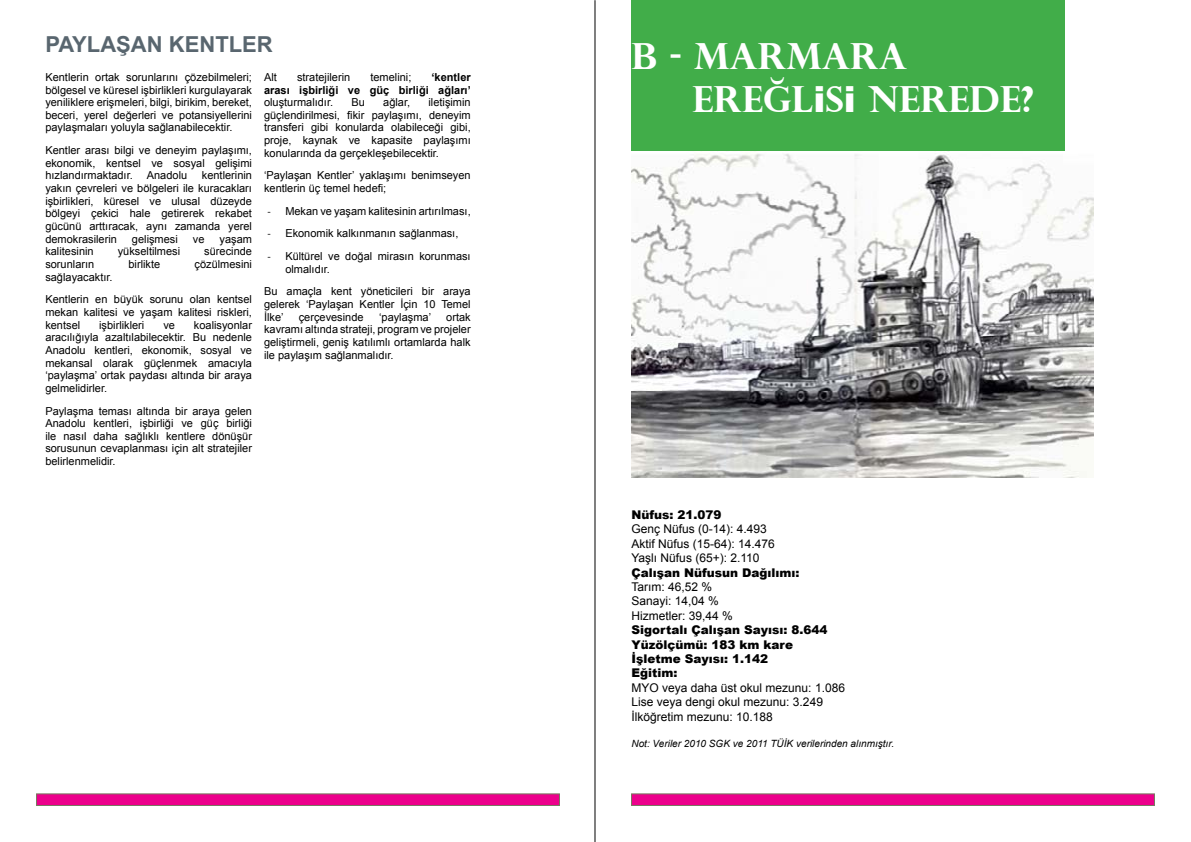
<style>
.page{position:relative;width:1191px;height:842px;background:#fff}
.page>*{position:absolute;margin:0;border:0;box-sizing:border-box;transform-origin:0 0}
.t1{font:700 36px/43.2px "Perpetua Titling";color:#fff}
.t2{font:700 22px "Arial";color:#59666f}
.t3{font:12px/14.4px "Arial";color:#000}
.t4{font:900 12px/14.4px "Arial";color:#000}
.t5{font:11px/12.6px "Arial";color:#000;text-align:justify}
.t6{font:700 11px/12.7px "Arial";color:#000;text-align:right}
.t7{font:11px "Calibri";color:#000}
.t8{font:italic 10px "Arial";color:#000}
.s1{font-family:"Arial";font-weight:900}
</style>
<div class="page">
<div style="left:631px;top:0;width:433px;height:152px;background:#41ad49"></div>
<img style="left:631px;top:153px;width:462px;height:325px">
<hr style="left:594px;top:1px;width:1px;height:841px;background:#000">
<svg style="left:36px;top:793px;width:524px;height:13px"></svg>
<svg style="left:631px;top:793px;width:524px;height:13px"></svg>
<h2 class="t2" style="left:45px;top:30px;width:229px">PAYLAŞAN KENTLER</h2>
<p class="t5" style="left:45px;top:71px;width:208px">Kentlerin ortak sorunlarını çözebilmeleri; bölgesel ve küresel işbirlikleri kurgulayarak yeniliklere erişmeleri, bilgi, birikim, bereket, beceri, yerel değerleri ve potansiyellerini paylaşmaları yoluyla sağlanabilecektir.</p>
<p class="t5" style="left:45px;top:144px;width:208px">Kentler arası bilgi ve deneyim paylaşımı, ekonomik, kentsel ve sosyal gelişimi hızlandırmaktadır.</p>
<p class="t6" style="left:264px;top:71px;width:208px">‘kentler<br>arası işbirliği ve güç birliği ağları’</p>
<p class="t5" style="left:264px;top:96px;width:71px">oluşturmalıdır.</p>
<p class="t5" style="left:351px;top:96px;width:15px">Bu</p>
<p class="t5" style="left:383px;top:96px;width:28px">ağlar,</p>
<p class="t5" style="left:264px;top:71px;width:14px">Alt</p>
<p class="t5" style="left:297px;top:71px;width:55px">stratejilerin</p>
<p class="t5" style="left:370px;top:71px;width:42px">temelini;</p>
<p class="t5" style="left:264px;top:96px;width:208px;text-indent:164px">iletişimin güçlendirilmesi, fikir paylaşımı, deneyim transferi gibi konularda olabileceği gibi, proje, kaynak ve kapasite paylaşımı konularında da gerçekleşebilecektir.</p>
<p class="t5" style="left:264px;top:169px;width:208px">‘Paylaşan Kentler’ yaklaşımı benimseyen kentlerin üç temel hedefi;</p>
<p class="t7" style="left:267px;top:204px;width:5px">‐</p>
<p class="t5" style="left:285px;top:205px;width:187px">Mekan ve yaşam kalitesinin artırılması,</p>
<p class="t7" style="left:267px;top:227px;width:5px">‐</p>
<p class="t5" style="left:285px;top:227px;width:175px">Ekonomik kalkınmanın sağlanması,</p>
<p class="t7" style="left:267px;top:249px;width:5px">‐</p>
<p class="t5" style="left:285px;top:250px;width:187px">Kültürel ve doğal mirasın korunması olmalıdır.</p>
<p class="t5" style="left:264px;top:285px;width:208px">Bu amaçla kent yöneticileri bir araya gelerek ‘Paylaşan Kentler İçin 10 Temel İlke’</p>
<p class="t5" style="left:45px;top:169px;width:208px;text-indent:156px">kentlerinin yakın çevreleri ve bölgeleri ile kuracakları işbirlikleri, küresel ve ulusal düzeyde bölgeyi çekici hale getirerek rekabet gücünü arttıracak, aynı zamanda yerel demokrasilerin</p>
<p class="t5" style="left:147px;top:169px;width:42px">Anadolu</p>
<p class="t5" style="left:132px;top:233px;width:47px">gelişmesi</p>
<p class="t5" style="left:193px;top:233px;width:13px">ve</p>
<p class="t5" style="left:220px;top:233px;width:34px">yaşam</p>
<p class="t5" style="left:45px;top:245px;width:50px">kalitesinin</p>
<p class="t5" style="left:118px;top:245px;width:64px">yükseltilmesi</p>
<p class="t5" style="left:204px;top:245px;width:49px">sürecinde</p>
<p class="t5" style="left:45px;top:258px;width:50px">sorunların</p>
<p class="t5" style="left:128px;top:258px;width:33px">birlikte</p>
<p class="t5" style="left:194px;top:258px;width:59px">çözülmesini</p>
<p class="t5" style="left:45px;top:266px;width:208px;line-height:22.6px">sağlayacaktır.<br>Kentlerin en büyük sorunu olan kentsel</p>
<p class="t5" style="left:45px;top:306px;width:208px">mekan kalitesi ve yaşam kalitesi riskleri, kentsel</p>
<p class="t5" style="left:299px;top:311px;width:66px">çerçevesinde</p>
<p class="t5" style="left:379px;top:311px;width:53px">‘paylaşma’</p>
<p class="t5" style="left:264px;top:311px;width:208px;text-indent:182px">ortak kavramı altında strateji, program ve projeler geliştirmeli, geniş katılımlı ortamlarda halk ile paylaşım sağlanmalıdır.</p>
<p class="t5" style="left:45px;top:319px;width:208px;text-indent:149px">koalisyonlar aracılığıyla azaltılabilecektir. Bu nedenle Anadolu kentleri, ekonomik, sosyal ve mekansal olarak güçlenmek amacıyla ‘paylaşma’ ortak paydası altında bir araya gelmelidirler.</p>
<p class="t5" style="left:45px;top:404px;width:208px">Paylaşma teması altında bir araya gelen Anadolu kentleri, işbirliği ve güç birliği ile nasıl daha sağlıklı kentlere dönüşür sorusunun cevaplanması için alt stratejiler belirlenmelidir.</p>
<p class="t5" style="left:99px;top:319px;width:47px">işbirlikleri</p>
<p class="t5" style="left:163px;top:319px;width:13px">ve</p>
<h1 class="t1" style="left:692px;top:34px;width:342px;text-indent:-61px">B - MARMARA<br>EREĞL<span class="s1">i</span>S<span class="s1">i</span> NEREDE?</h1>
<p class="t4" style="left:631px;top:507px;width:92px">Nüfus: 21.079</p>
<p class="t3" style="left:631px;top:522px;width:145px">Genç Nüfus (0-14): 4.493<br>Aktif Nüfus (15-64): 14.476<br>Yaşlı Nüfus (65+): 2.110</p>
<p class="t4" style="left:631px;top:565px;width:170px">Çalışan Nüfusun Dağılımı:</p>
<p class="t3" style="left:631px;top:580px;width:103px">Tarım: 46,52 %<br>Sanayi: 14,04 %<br>Hizmetler: 39,44 %</p>
<p class="t4" style="left:631px;top:622px;width:197px">Sigortalı Çalışan Sayısı: 8.644<br>Yüzölçümü: 183 km kare<br>İşletme Sayısı: 1.142<br>Eğitim:</p>
<p class="t3" style="left:631px;top:680px;width:215px">MYO veya daha üst okul mezunu: 1.086<br>Lise veya dengi okul mezunu: 3.249<br>İlköğretim mezunu: 10.188</p>
<p class="t8" style="left:631px;top:737px;width:264px">Not: Veriler 2010 SGK ve 2011 TÜİK verilerinden alınmıştır.</p>
</div>
